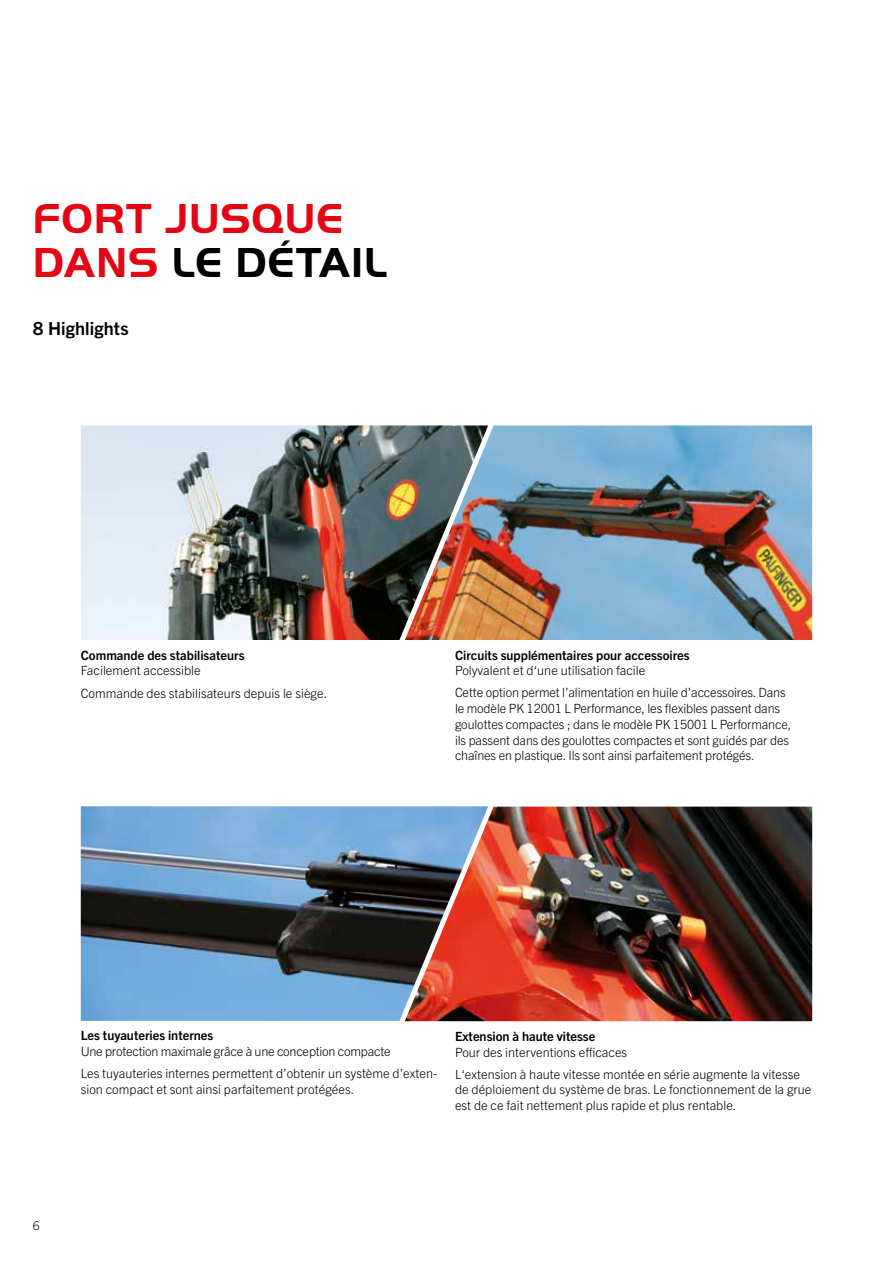
<style>
.page{position:relative;width:893px;height:1263px;background:#fff}
.page>*{position:absolute;margin:0;border:0;box-sizing:border-box;transform-origin:0 0}
.t1{font:700 43.5px/43.5px "Palfinger Handel Gothic";letter-spacing:.02em;color:#e30613}
.t2{font:700 18px "Trade Gothic Next LT Pro";letter-spacing:.01em;color:#000}
.t3{font:300 12.75px/22.2px "Trade Gothic Next LT Pro";color:#000}
.t4{font:700 12.75px "Trade Gothic Next LT Pro";color:#000}
.t5{font:300 12px "Trade Gothic Next LT Pro";color:#000}
.s1{color:#000}
</style>
<div class="page">
<img style="left:81px;top:425px;width:324px;height:215px">
<img style="left:81px;top:806px;width:407px;height:215px">
<img style="left:405px;top:425px;width:407px;height:215px">
<img style="left:405px;top:807px;width:407px;height:214px">
<h1 class="t1" style="left:33px;top:197px;width:356px">FORT JUSQUE<br>DANS <span class="s1">LE DÉTAIL</span></h1>
<h2 class="t2" style="left:33px;top:316px;width:98px">8 Highlights</h2>
<p class="t4" style="left:81px;top:646px;width:165px">Commande des stabilisateurs</p>
<p class="t3" style="left:81px;top:659px;width:248px">Facilement accessible<br>Commande des stabilisateurs depuis le siège.</p>
<p class="t4" style="left:455px;top:646px;width:236px">Circuits supplémentaires pour accessoires</p>
<p class="t3" style="left:455px;top:659px;width:332px">Polyvalent et d‘une utilisation facile<br>Cette option permet l’alimentation en huile d’accessoires. Dans</p>
<p class="t3" style="left:455px;top:700px;width:338px;line-height:15.8px">le modèle PK 12001 L Performance, les flexibles passent dans goulottes compactes ; dans le modèle PK 15001 L Performance, ils passent dans des goulottes compactes et sont guidés par des chaînes en plastique. Ils sont ainsi parfaitement protégés.</p>
<p class="t4" style="left:81px;top:1027px;width:134px">Les tuyauteries internes</p>
<p class="t3" style="left:81px;top:1039px;width:358px">Une protection maximale grâce à une conception compacte<br>Les tuyauteries internes permettent d’obtenir un système d’exten-</p>
<p class="t3" style="left:81px;top:1077px;width:275px">sion compact et sont ainsi parfaitement protégées.</p>
<p class="t4" style="left:455px;top:1027px;width:142px">Extension à haute vitesse</p>
<p class="t3" style="left:455px;top:1040px;width:347px">Pour des interventions efficaces<br>L‘extension à haute vitesse montée en série augmente la vitesse</p>
<p class="t3" style="left:455px;top:1081px;width:358px;line-height:15.8px">de déploiement du système de bras. Le fonctionnement de la grue est de ce fait nettement plus rapide et plus rentable.</p>
<p class="t5" style="left:33px;top:1217px;width:8px">6</p>
</div>
